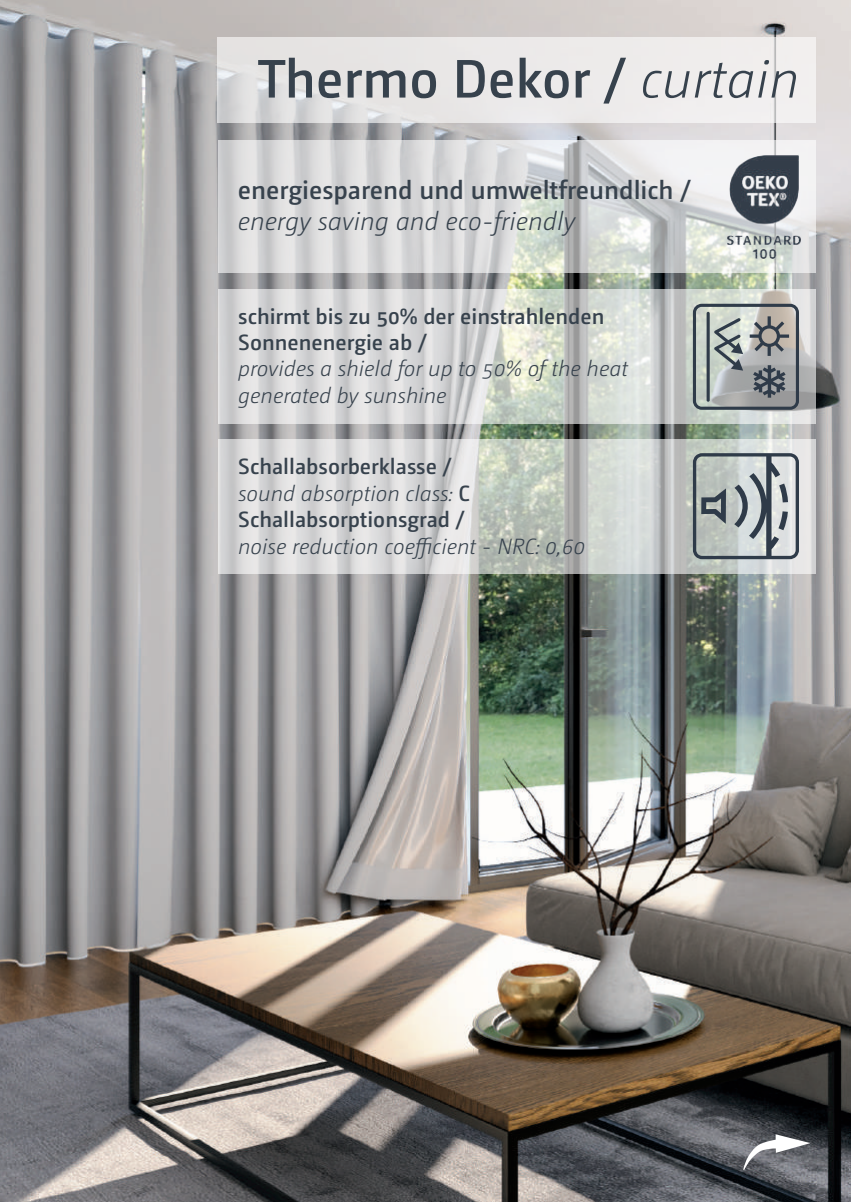
<style>
.page{position:relative;width:851px;height:1202px;background:#fff}
.page>*{position:absolute;margin:0;border:0;box-sizing:border-box;transform-origin:0 0}
.t1{font:600 54px "Camingo Dos";color:#37424d}
.t2{font:600 26px "Camingo Dos";color:#37424d}
.t3{font:italic 300 26px "Camingo Dos Pro";color:#37424d}
.t4{font:italic 300 22px/26.4px "Camingo Dos Pro";color:#37424d}
.t5{font:600 22px/26.4px "Camingo Dos";color:#37424d}
.s1{font-family:"Camingo Dos Pro";font-weight:300;font-style:italic}
.s2{font-family:"Camingo Dos";font-weight:600;font-style:normal}
</style>
<div class="page">
<img style="left:0;top:0;width:850px;height:1202px">
<svg style="left:218px;top:38px;width:597px;height:85px;background:#e9e7e7"></svg>
<svg style="left:218px;top:140px;width:597px;height:132px;background:#d7d9d8"></svg>
<svg style="left:218px;top:289px;width:597px;height:134px;background:#d3d5d2"></svg>
<img style="left:725px;top:153px;width:76px;height:106px">
<svg style="left:692px;top:304px;width:106px;height:106px;background:#9ca1a0"></svg>
<svg style="left:218px;top:440px;width:597px;height:134px;background:#cfd1cf"></svg>
<svg style="left:692px;top:453px;width:106px;height:106px;background:#a4abac"></svg>
<svg style="left:743px;top:1134px;width:67px;height:36px"></svg>
<h1 class="t1" style="left:257px;top:47px;width:543px">Thermo Dekor / <span class="s1">curtain</span></h1>
<p class="t2" style="left:238px;top:174px;width:454px">energiesparend und umweltfreundlich /</p>
<p class="t3" style="left:238px;top:206px;width:339px">energy saving and eco-friendly</p>
<p class="t5" style="left:238px;top:302px;width:368px">schirmt bis zu 50% der einstrahlenden<br>Sonnenenergie ab /</p>
<p class="t4" style="left:238px;top:355px;width:391px">provides a shield for up to 50% of the heat generated by sunshine</p>
<p class="t5" style="left:238px;top:453px;width:215px">Schallabsorberklasse /</p>
<p class="t4" style="left:238px;top:480px;width:233px">sound absorption class: <span class="s2">C</span></p>
<p class="t5" style="left:238px;top:506px;width:228px">Schallabsorptionsgrad /</p>
<p class="t4" style="left:238px;top:533px;width:348px">noise reduction coefficient - NRC: 0,60</p>
</div>
